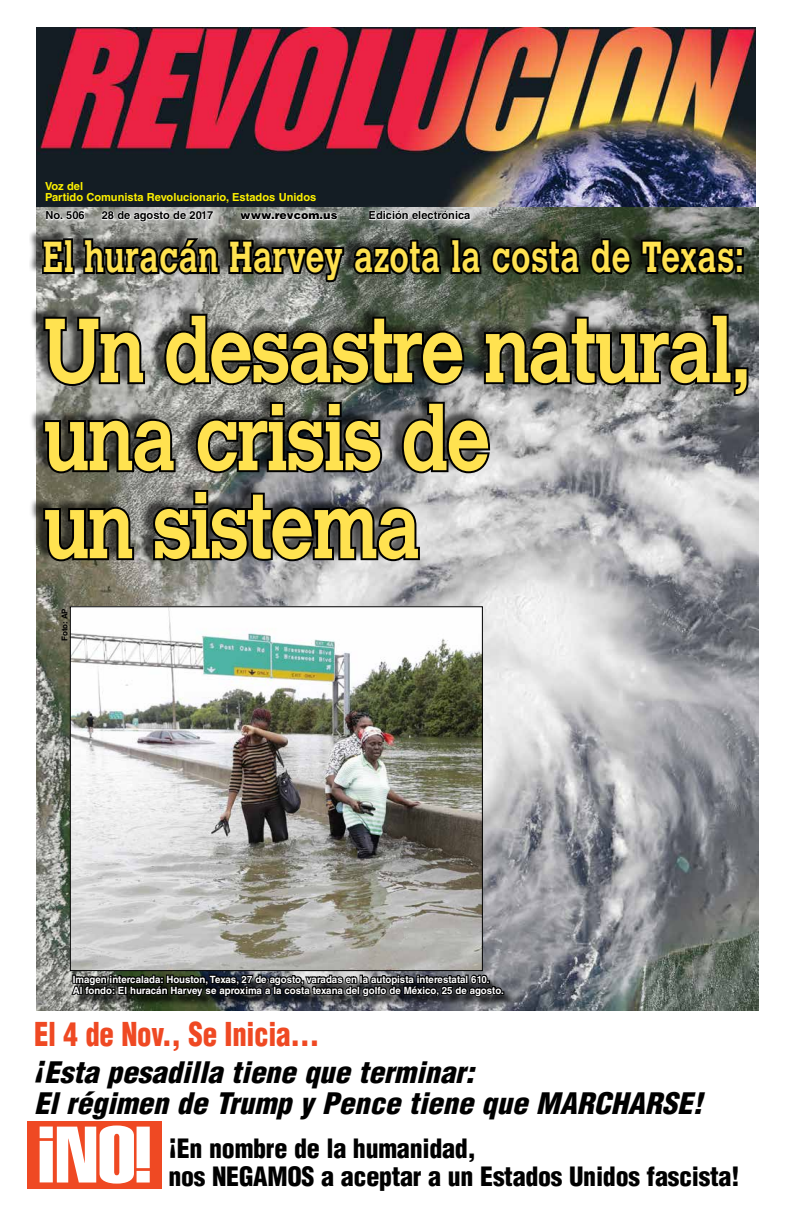
<style>
.page{position:relative;width:792px;height:1224px;background:#fff}
.page>*{position:absolute;margin:0;border:0;box-sizing:border-box;transform-origin:0 0}
.t1{font:700 90px/88px "Calvert MT Std";letter-spacing:-.03em;color:#ffe250;scale:.84 1}
.t2{font:78.5px "Helvetica LT Std Extra Comp";color:#fff;scale:1.32 1}
.t3{font:700 43px "Calvert MT Std";letter-spacing:.02em;color:#ffe250;scale:.75 1}
.t4{font:900 condensed 32.1px "Helvetica LT Std";letter-spacing:-.01em;color:#ef4923;scale:.9 1}
.t5{font:italic 900 condensed 28.9px/31px "Helvetica LT Std";color:#000;scale:1.06 1}
.t6{font:900 condensed 26px/28px "Helvetica LT Std";letter-spacing:-.01em;color:#000}
.t7{font:700 11.1px/11px "Helvetica LT Std";color:#fff200}
.t8{font:700 11.1px "Helvetica LT Std";color:#000}
.t9{font:900 11.1px "Helvetica LT Std";color:#000}
.t10{font:700 10px/11px "Helvetica LT Std";color:#fff}
.t11{font:700 8px "Helvetica LT Std";letter-spacing:-.01em;color:#000}
</style>
<div class="page">
<img style="left:36px;top:28px;width:720px;height:179px">
<div style="left:27px;top:1121px;width:135px;height:67px;background:#ef4923"></div>
<img style="left:36px;top:207px;width:723px;height:803px">
<div style="left:29px;top:227px;width:716px;height:334px;background:#000;opacity:.6"></div>
<svg style="left:40px;top:236px;width:403px;height:48px;background:#373936"></svg>
<svg style="left:449px;top:236px;width:34px;height:41px"></svg>
<svg style="left:489px;top:238px;width:93px;height:39px;background:#161a14"></svg>
<svg style="left:588px;top:236px;width:158px;height:41px;background:#191d17"></svg>
<svg style="left:41px;top:312px;width:709px;height:163px;background:#5b5d5b"></svg>
<svg style="left:41px;top:505px;width:95px;height:58px;background:#34332c"></svg>
<svg style="left:151px;top:488px;width:271px;height:75px;background:#48494a"></svg>
<div style="left:39px;top:204px;width:437px;height:24px;background:#fff;opacity:.75"></div>
<svg style="left:45px;top:210px;width:40px;height:11px"></svg>
<svg style="left:101px;top:210px;width:113px;height:13px"></svg>
<svg style="left:239px;top:207px;width:99px;height:18px;background:#aeb1ac"></svg>
<svg style="left:368px;top:209px;width:103px;height:11px"></svg>
<img style="left:72px;top:608px;width:409px;height:361px">
<div style="left:74px;top:976px;width:442px;height:33px;background:#000;opacity:.75"></div>
<svg style="left:70px;top:969px;width:434px;height:42px;background:#393c3c"></svg>
<p class="t7" style="left:45px;top:180px;width:273px">Voz del<br>Partido Comunista Revolucionario, Estados Unidos</p>
<p class="t8" style="left:46px;top:209px;width:41px">No. 506</p>
<p class="t8" style="left:102px;top:209px;width:113px">28 de agosto de 2017</p>
<p class="t9" style="left:240px;top:208px;width:99px">www.revcom.us</p>
<p class="t8" style="left:369px;top:209px;width:103px">Edición electrónica</p>
<h3 class="t3" style="left:43px;top:230px;width:936px">El huracán Harvey azota la costa de Texas:</h3>
<h1 class="t1" style="left:43px;top:305px;width:846px">Un desastre natural, una crisis de<br>un sistema</h1>
<p class="t11" style="left:60px;top:641px;width:34px;rotate:-90deg">Foto: AP</p>
<p class="t10" style="left:73px;top:974px;width:433px">Imagen intercalada: Houston, Texas, 27 de agosto, varadas en la autopista interestatal 610.<br>Al fondo: El huracán Harvey se aproxima a la costa texana del golfo de México, 25 de agosto.</p>
<h3 class="t4" style="left:34px;top:1014px;width:318px">El 4 de Nov., Se Inicia…</h3>
<h3 class="t5" style="left:34px;top:1057px;width:632px">¡Esta pesadilla tiene que terminar:<br>El régimen de Trump y Pence tiene que MARCHARSE!</h3>
<h2 class="t2" style="left:33px;top:1107px;width:95px">¡NO!</h2>
<h3 class="t6" style="left:168px;top:1135px;width:573px">¡En nombre de la humanidad,<br>nos NEGAMOS a aceptar a un Estados Unidos fascista!</h3>
</div>
